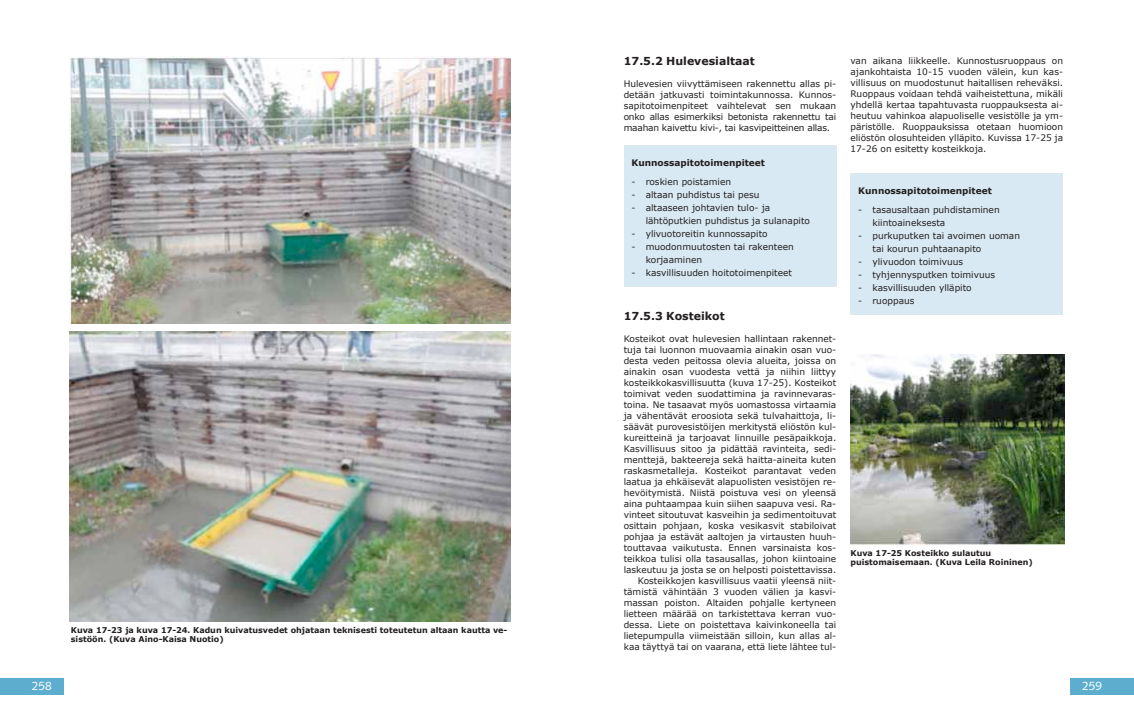
<style>
.page{position:relative;width:1134px;height:709px;background:#fff}
.page>*{position:absolute;margin:0;border:0;box-sizing:border-box;transform-origin:0 0}
.t1{font:12px "Syntax";color:#fff}
.t2{font:700 11px "Verdana";color:#231f20}
.t3{font:9px/11px "Verdana";color:#231f20}
.t4{font:700 9px "Verdana";color:#231f20}
.t5{font:700 8px/9px "Verdana";color:#231f20}
</style>
<div class="page">
<div style="left:0;top:678px;width:64px;height:16px;background:#5cadce"></div>
<div style="left:1070px;top:678px;width:64px;height:16px;background:#5cadce"></div>
<img style="left:70px;top:56px;width:440px;height:267px">
<img style="left:70px;top:332px;width:440px;height:289px">
<div style="left:624px;top:145px;width:212px;height:142px;background:#d8e9f3"></div>
<div style="left:850px;top:173px;width:213px;height:142px;background:#d8e9f3"></div>
<img style="left:850px;top:354px;width:214px;height:191px">
<p class="t5" style="left:71px;top:625px;width:438px">Kuva 17-23 ja kuva 17-24. Kadun kuivatusvedet ohjataan teknisesti toteutetun altaan kautta ve&shy;sistöön. (Kuva Aino-Kaisa Nuotio)</p>
<p class="t2" style="left:624px;top:54px;width:133px">17.5.2 Hulevesialtaat</p>
<p class="t3" style="left:624px;top:78px;width:214px;text-align:justify">Hulevesien viivyttämiseen rakennettu allas pi&shy;detään jatkuvasti toimintakunnossa. Kunnos&shy;sapitotoimenpiteet vaihtelevat sen mukaan onko allas esimerkiksi betonista rakennettu tai maahan kaivettu kivi-, tai kasvipeitteinen allas.</p>
<p class="t4" style="left:631px;top:157px;width:135px">Kunnossapitotoimenpiteet</p>
<p class="t3" style="left:631px;top:176px;width:101px">- roskien poistamien</p>
<p class="t3" style="left:631px;top:189px;width:130px">- altaan puhdistus tai pesu</p>
<p class="t3" style="left:646px;top:201px;width:166px;line-height:13px;text-indent:-14px">- altaaseen johtavien tulo- ja lähtöputkien puhdistus ja sulanapito</p>
<p class="t3" style="left:631px;top:228px;width:138px">- ylivuotoreitin kunnossapito</p>
<p class="t3" style="left:646px;top:240px;width:150px;line-height:13px;text-indent:-14px">- muodonmuutosten tai rakenteen korjaaminen</p>
<p class="t3" style="left:631px;top:267px;width:162px">- kasvillisuuden hoitotoimenpiteet</p>
<p class="t2" style="left:624px;top:309px;width:103px">17.5.3 Kosteikot</p>
<p class="t3" style="left:624px;top:332px;width:214px;text-align:right">Kosteikot ovat hulevesien hallintaan rakennet&shy;tuja tai luonnon muovaamia ainakin osan vuo&shy;desta veden peitossa olevia alueita, joissa on ainakin osan vuodesta vettä ja niihin liittyy kosteikkokasvillisuutta (kuva 17-25). Kosteikot toimivat veden suodattimina ja ravinnevaras&shy;toina. Ne tasaavat myös uomastossa virtaamia ja vähentävät eroosiota sekä tulvahaittoja, li&shy;säävät purovesistöijen merkitystä eliöstön kul&shy;kureitteinä ja tarjoavat linnuille pesäpaikkoja.<br>Kasvillisuus sitoo ja pidättää ravinteita, sedi&shy;menttejä, bakteereja sekä haitta-aineita kuten raskasmetalleja. Kosteikot parantavat veden laatua ja ehkäisevät alapuolisten vesistöjen re&shy;hevöitymistä. Niistä poistuva vesi on yleensä aina puhtaampaa kuin siihen saapuva vesi. Ra&shy;vinteet sitoutuvat kasveihin ja sedimentoituvat osittain pohjaan, koska vesikasvit stabiloivat pohjaa ja estävät aaltojen ja virtausten huuh&shy;touttavaa vaikutusta. Ennen varsinaista kos&shy;teikkoa tulisi olla tasausallas, johon kiintoaine laskeutuu ja josta se on helposti poistettavissa.<br>Kosteikkojen kasvillisuus vaatii yleensä niit&shy;tämistä vähintään 3 vuoden välien ja kasvi&shy;massan poiston. Altaiden pohjalle kertyneen lietteen määrää on tarkistettava kerran vuo&shy;dessa. Liete on poistettava kaivinkoneella tai lietepumpulla viimeistään silloin, kun allas al&shy;kaa täyttyä tai on vaarana, että liete lähtee tul-</p>
<p class="t3" style="left:850px;top:54px;width:214px;text-align:justify">van aikana liikkeelle. Kunnostusruoppaus on ajankohtaista 10-15 vuoden välein, kun kas&shy;villisuus on muodostunut haitallisen reheväksi.<br>Ruoppaus voidaan tehdä vaiheistettuna, mikäli yhdellä kertaa tapahtuvasta ruoppauksesta ai&shy;heutuu vahinkoa alapuoliselle vesistölle ja ym&shy;päristölle. Ruoppauksissa otetaan huomioon eliöstön olosuhteiden ylläpito. Kuvissa 17-25 ja 17-26 on esitetty kosteikkoja.</p>
<p class="t4" style="left:858px;top:185px;width:135px">Kunnossapitotoimenpiteet</p>
<p class="t3" style="left:872px;top:203px;width:129px;line-height:13px;text-indent:-14px">- tasausaltaan puhdistaminen kiintoaineksesta</p>
<p class="t3" style="left:872px;top:229px;width:149px;line-height:13px;text-indent:-14px">- purkuputken tai avoimen uoman tai kourun puhtaanapito</p>
<p class="t3" style="left:858px;top:256px;width:106px">- ylivuodon toimivuus</p>
<p class="t3" style="left:858px;top:269px;width:138px">- tyhjennysputken toimivuus</p>
<p class="t3" style="left:858px;top:282px;width:115px">- kasvillisuuden ylläpito</p>
<p class="t3" style="left:858px;top:295px;width:58px">- ruoppaus</p>
<p class="t5" style="left:850px;top:548px;width:184px">Kuva 17-25 Kosteikko sulautuu puistomaisemaan. (Kuva Leila Roininen)</p>
<h1 class="t1" style="left:32px;top:678px;width:22px">258</h1>
<h1 class="t1" style="left:1082px;top:678px;width:22px">259</h1>
</div>
